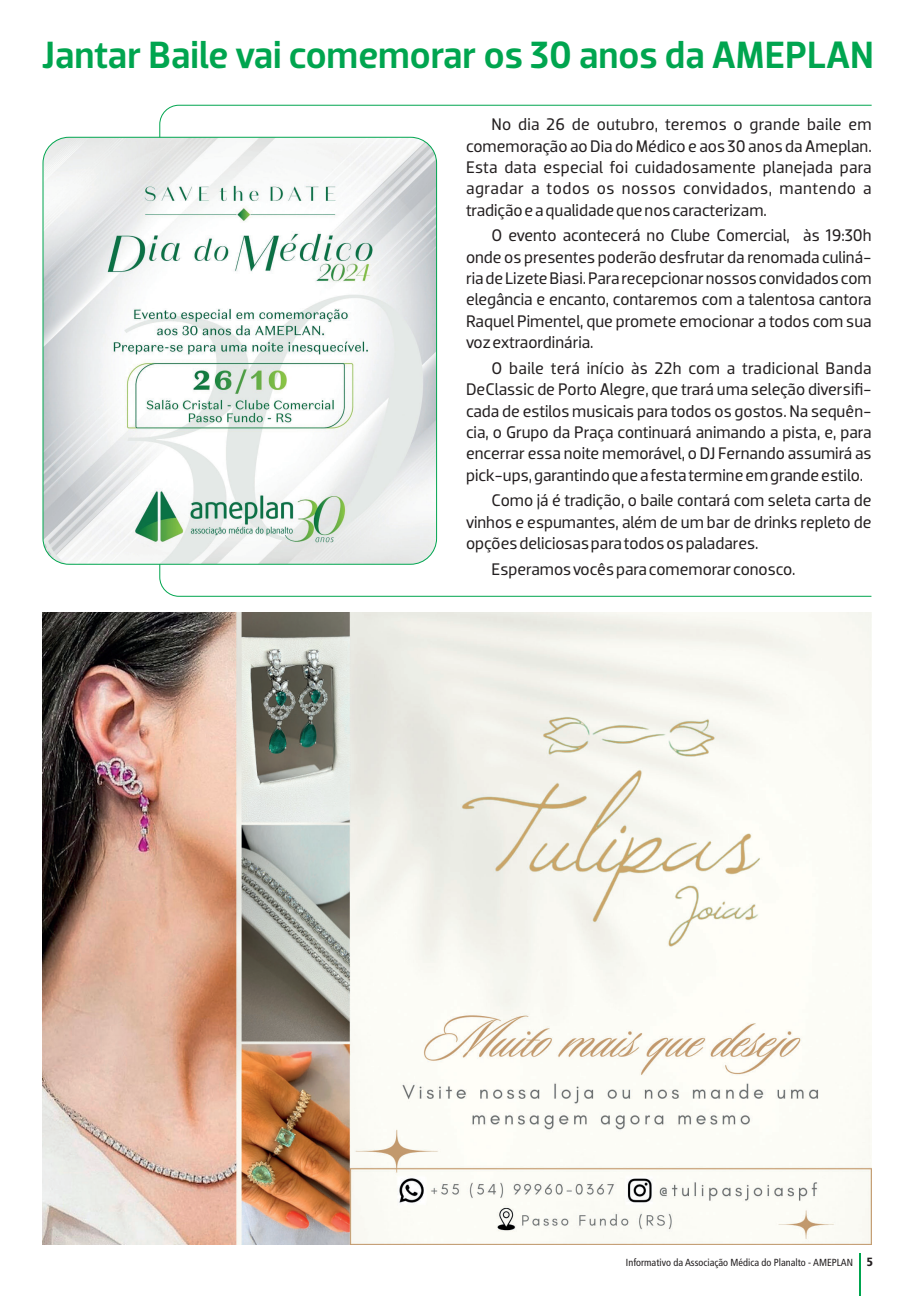
<style>
.page{position:relative;width:914px;height:1296px;background:#fff}
.page>*{position:absolute;margin:0;border:0;box-sizing:border-box;transform-origin:0 0}
.t1{font:500 38.7px "Dobra";color:#00a54f}
.t2{font:17.1px/21.3px "Dobra";color:#231f20;text-align:justify}
.t3{font:condensed 10.2px "Frutiger";color:#231f20}
.s1{font-weight:900;font-size:11.85px}
</style>
<div class="page">
<svg style="left:159px;top:104px;width:713px;height:493px"></svg>
<hr style="left:859px;top:1253px;width:1px;height:43px;background:#00a54f">
<img style="left:43px;top:137px;width:393px;height:427px;border-radius:26px">
<img style="left:43px;top:612px;width:828px;height:632px">
<h1 class="t1" style="left:43px;top:41px;width:833px">Jantar Baile vai comemorar os 30 anos da AMEPLAN</h1>
<p class="t2" style="left:466px;top:115px;width:407px;text-indent:26px">No dia 26 de outubro, teremos o grande baile em comemoração ao Dia do Médico e aos 30 anos da Ameplan.<br>Esta data especial foi cuidadosamente planejada para agradar a todos os nossos convidados, mantendo a tradiçãoeaqualidadequenoscaracterizam.</p>
<p class="t2" style="left:466px;top:227px;width:407px;text-indent:26px">O evento acontecerá no Clube Comercial, às 19:30h onde os presentes poderão desfrutar da renomada culiná&shy;riadeLizeteBiasi.Pararecepcionarnossosconvidadoscom elegância e encanto, contaremos com a talentosa cantora Raquel Pimentel, que promete emocionar a todos com sua vozextraordinária.</p>
<p class="t2" style="left:466px;top:359px;width:407px;text-indent:26px">O baile terá início às 22h com a tradicional Banda DeClassic de Porto Alegre, que trará uma seleção diversifi&shy;cada de estilos musicais para todos os gostos. Na sequên&shy;cia, o Grupo da Praça continuará animando a pista, e, para encerrar essa noite memorável, o DJ Fernando assumirá as pick-ups,garantindoqueafestatermineemgrandeestilo.</p>
<p class="t2" style="left:466px;top:492px;width:407px;text-indent:26px">Como já é tradição, o baile contará com seleta carta de vinhos e espumantes, além de um bar de drinks repleto de opçõesdeliciosasparatodosospaladares.</p>
<p class="t2" style="left:491px;top:560px;width:305px">Esperamosvocêsparacomemorarconosco.</p>
<p class="t3" style="left:626px;top:1259px;width:248px">Informativo da Associação Médica do Planalto - AMEPLAN <span class="s1">5</span></p>
</div>
